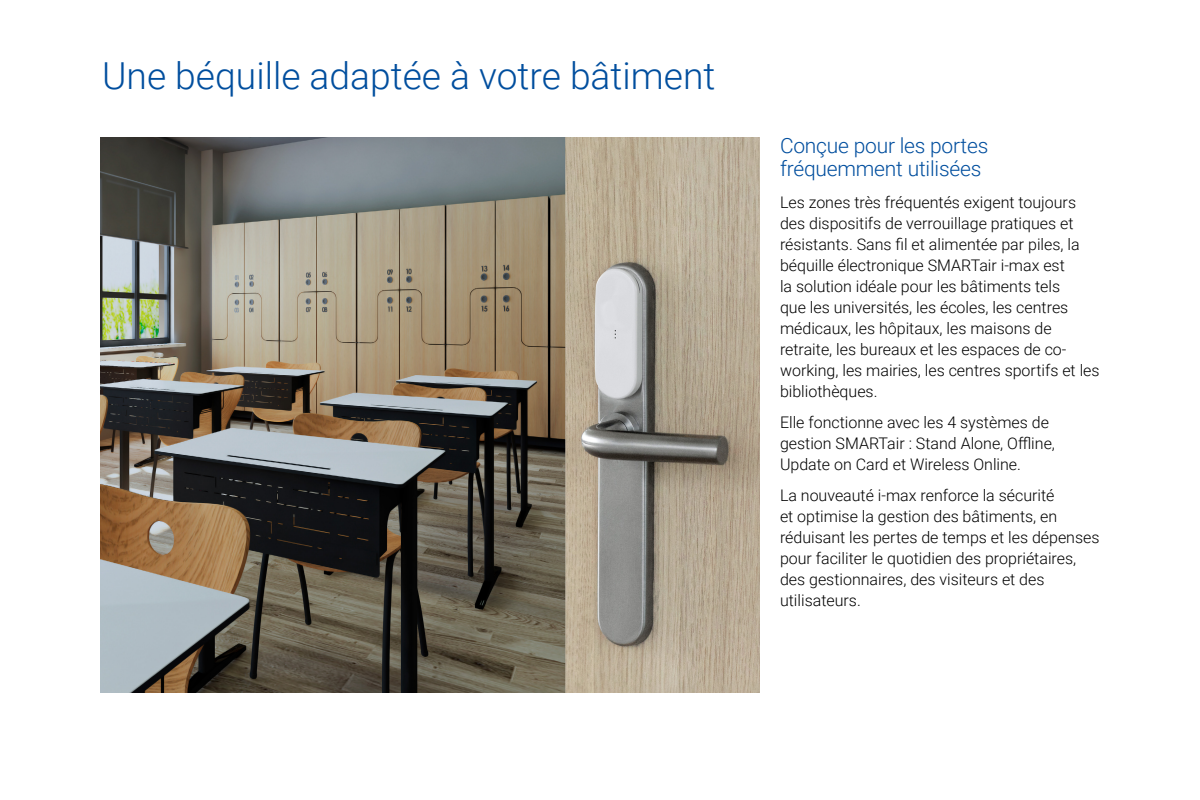
<style>
.page{position:relative;width:1200px;height:800px;background:#fff}
.page>*{position:absolute;margin:0;border:0;box-sizing:border-box;transform-origin:0 0}
.t1{font:300 37.2px "Roboto";color:#004e9e}
.t2{font:300 21px/23px "Roboto";letter-spacing:-.01em;color:#004e9e}
.t3{font:300 16px/21px "Roboto";color:#000}
</style>
<div class="page">
<img style="left:100px;top:137px;width:660px;height:556px">
<h1 class="t1" style="left:102px;top:50px;width:615px">Une béquille adaptée à votre bâtiment</h1>
<h2 class="t2" style="left:780px;top:133px;width:210px">Conçue pour les portes fréquemment utilisées</h2>
<p class="t3" style="left:780px;top:192px;width:321px">Les zones très fréquentés exigent toujours des dispositifs de verrouillage pratiques et résistants. Sans fil et alimentée par piles, la béquille électronique SMARTair i-max est<br>la solution idéale pour les bâtiments tels<br>que les universités, les écoles, les centres médicaux, les hôpitaux, les maisons de retraite, les bureaux et les espaces de co&shy;working, les mairies, les centres sportifs et les bibliothèques.</p>
<p class="t3" style="left:780px;top:412px;width:277px">Elle fonctionne avec les 4 systèmes de gestion SMARTair : Stand Alone, Offline,<br>Update on Card et Wireless Online.</p>
<p class="t3" style="left:780px;top:485px;width:321px">La nouveauté i-max renforce la sécurité<br>et optimise la gestion des bâtiments, en réduisant les pertes de temps et les dépenses pour faciliter le quotidien des propriétaires, des gestionnaires, des visiteurs et des utilisateurs.</p>
</div>
